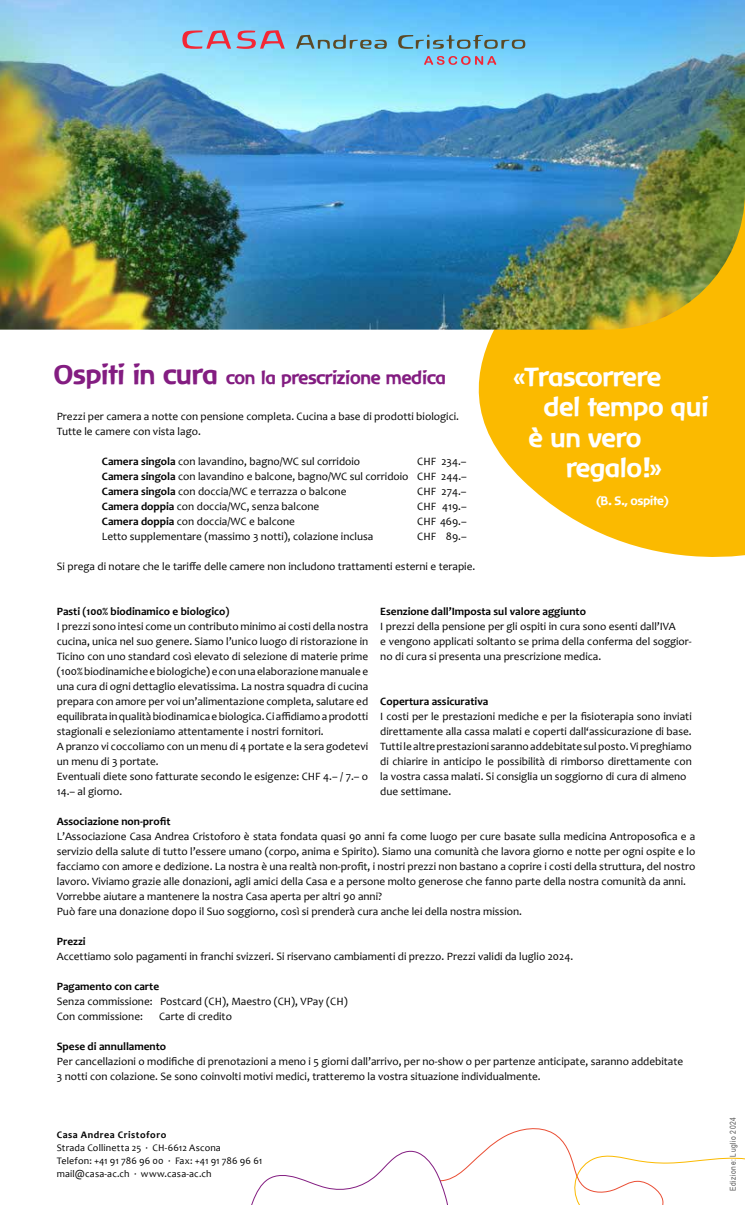
<style>
.page{position:relative;width:745px;height:1205px;background:#fff}
.page>*{position:absolute;margin:0;border:0;box-sizing:border-box;transform-origin:0 0}
.t1{font:25.12px "Baar Zeitgeist";color:#fff}
.t2{font:17.5px "Baar Zeitgeist";color:#831d81}
.t3{font:11.75px "Baar Zeitgeist";color:#fff}
.t4{font:11.25px/15px "Candara";color:#000}
.t5{font:700 11.25px "Candara";color:#000}
.t6{font:10px/13.1px "Candara";letter-spacing:.015em;color:#000}
.t7{font:700 10px "Candara";letter-spacing:.05em;color:#000}
.t8{font:8.12px "Arial Narrow";letter-spacing:.065em;color:#565656}
.s1{font-size:26px}
.s2{font-weight:700}
</style>
<div class="page">
<svg style="left:251px;top:1128px;width:493px;height:77px"></svg>
<svg style="left:478px;top:330px;width:266px;height:227px;fill:#fbba00"></svg>
<img style="left:0;top:0;width:744px;height:330px">
<svg style="left:182px;top:30px;width:102px;height:19px;background:#ac9bb7"></svg>
<svg style="left:296px;top:35px;width:90px;height:14px"></svg>
<svg style="left:398px;top:35px;width:127px;height:14px;background:#68a7c0"></svg>
<svg style="left:424px;top:56px;width:72px;height:9px"></svg>
<h2 class="t2" style="left:54px;top:367px;width:393px"><span class="s1">Ospiti in cura</span> con la prescrizione medica</h2>
<h1 class="t1" style="left:513px;top:361px;width:149px">«Trascorrere</h1>
<h1 class="t1" style="left:544px;top:392px;width:166px">del tempo qui</h1>
<h1 class="t1" style="left:528px;top:422px;width:114px">è un vero</h1>
<h1 class="t1" style="left:566px;top:452px;width:96px">regalo!»</h1>
<p class="t3" style="left:595px;top:493px;width:74px">(B. S., ospite)</p>
<p class="t4" style="left:57px;top:409px;width:403px">Prezzi per camera a notte con pensione completa. Cucina a base di prodotti biologici.<br>Tutte le camere con vista lago.</p>
<p class="t4" style="left:102px;top:454px;width:260px"><span class="s2">Camera singola</span> con lavandino, bagno/WC sul corridoio</p>
<p class="t4" style="left:102px;top:454px;width:366px;text-align:justify;text-indent:315px">CHF 234.– <span class="s2">Camera singola</span> con lavandino e balcone, bagno/WC sul corridoio CHF 244.– <span class="s2">Camera singola</span> con doccia/WC e terrazza o balcone</p>
<p class="t4" style="left:417px;top:484px;width:51px">CHF 274.–</p>
<p class="t4" style="left:102px;top:499px;width:219px"><span class="s2">Camera doppia</span> con doccia/WC, senza balcone</p>
<p class="t4" style="left:417px;top:499px;width:51px">CHF 419.–</p>
<p class="t4" style="left:102px;top:514px;width:194px"><span class="s2">Camera doppia</span> con doccia/WC e balcone</p>
<p class="t4" style="left:417px;top:514px;width:51px">CHF 469.–</p>
<p class="t4" style="left:102px;top:529px;width:273px">Letto supplementare (massimo 3 notti), colazione inclusa</p>
<p class="t4" style="left:417px;top:529px;width:51px">CHF 89.–</p>
<p class="t4" style="left:57px;top:559px;width:420px">Si prega di notare che le tariffe delle camere non includono trattamenti esterni e terapie.</p>
<p class="t5" style="left:57px;top:604px;width:174px">Pasti (100% biodinamico e biologico)</p>
<p class="t4" style="left:57px;top:619px;width:313px">I prezzi sono intesi come un contributo minimo ai costi della nostra cucina, unica nel suo genere. Siamo l’unico luogo di ristorazione in Ticino con uno standard così elevato di selezione di materie prime (100% biodinamiche e biologiche) e con una elaborazione manuale e una cura di ogni dettaglio elevatissima. La nostra squadra di cucina prepara con amore per voi un’alimentazione completa, salutare ed equilibrata in qualità biodinamica e biologica. Ci affidiamo a prodotti stagionali e selezioniamo attentamente i nostri fornitori.<br>A pranzo vi coccoliamo con un menu di 4 portate e la sera godetevi un menu di 3 portate.<br>Eventuali diete sono fatturate secondo le esigenze: CHF 4.– / 7.– o 14.– al giorno.</p>
<p class="t5" style="left:380px;top:604px;width:207px">Esenzione dall’Imposta sul valore aggiunto</p>
<p class="t4" style="left:380px;top:619px;width:313px">I prezzi della pensione per gli ospiti in cura sono esenti dall’IVA<br>e vengono applicati soltanto se prima della conferma del soggior&shy;no di cura si presenta una prescrizione medica.</p>
<p class="t5" style="left:380px;top:694px;width:109px">Copertura assicurativa</p>
<p class="t4" style="left:380px;top:709px;width:313px">I costi per le prestazioni mediche e per la fisioterapia sono inviati direttamente alla cassa malati e coperti dall‘assicurazione di base.<br>Tutti le altre prestazioni saranno addebitate sul posto. Vi preghiamo di chiarire in anticipo le possibilità di rimborso direttamente con la vostra cassa malati. Si consiglia un soggiorno di cura di almeno due settimane.</p>
<p class="t5" style="left:57px;top:814px;width:115px">Associazione non-profit</p>
<p class="t4" style="left:57px;top:829px;width:639px">L’Associazione Casa Andrea Cristoforo è stata fondata quasi 90 anni fa come luogo per cure basate sulla medicina Antroposofica e a servizio della salute di tutto l’essere umano (corpo, anima e Spirito). Siamo una comunità che lavora giorno e notte per ogni ospite e lo facciamo con amore e dedizione. La nostra è una realtà non-profit, i nostri prezzi non bastano a coprire i costi della struttura, del nostro lavoro. Viviamo grazie alle donazioni, agli amici della Casa e a persone molto generose che fanno parte della nostra comunità da anni.<br>Vorrebbe aiutare a mantenere la nostra Casa aperta per altri 90 anni?<br>Può fare una donazione dopo il Suo soggiorno, così si prenderà cura anche lei della nostra mission.</p>
<p class="t5" style="left:57px;top:934px;width:30px">Prezzi</p>
<p class="t4" style="left:57px;top:949px;width:517px">Accettiamo solo pagamenti in franchi svizzeri. Si riservano cambiamenti di prezzo. Prezzi validi da luglio 2024.</p>
<p class="t5" style="left:57px;top:979px;width:104px">Pagamento con carte</p>
<p class="t4" style="left:57px;top:994px;width:292px">Senza commissione: Postcard (CH), Maestro (CH), VPay (CH)<br>Con commissione:</p>
<p class="t4" style="left:159px;top:1009px;width:74px">Carte di credito</p>
<p class="t5" style="left:57px;top:1039px;width:111px">Spese di annullamento</p>
<p class="t4" style="left:57px;top:1054px;width:627px">Per cancellazioni o modifiche di prenotazioni a meno i 5 giorni dall’arrivo, per no-show o per partenze anticipate, saranno addebitate<br>3 notti con colazione. Se sono coinvolti motivi medici, tratteremo la vostra situazione individualmente.</p>
<p class="t7" style="left:57px;top:1128px;width:111px">Casa Andrea Cristoforo</p>
<p class="t6" style="left:57px;top:1141px;width:207px">Strada Collinetta 25 · CH-6612 Ascona<br>Telefon: +41 91 786 96 00 · Fax: +41 91 786 96 61 mail@casa-ac.ch · www.casa-ac.ch</p>
<p class="t8" style="left:726px;top:1191px;width:75px;rotate:-90deg">Edizione: Luglio 2024</p>
</div>
